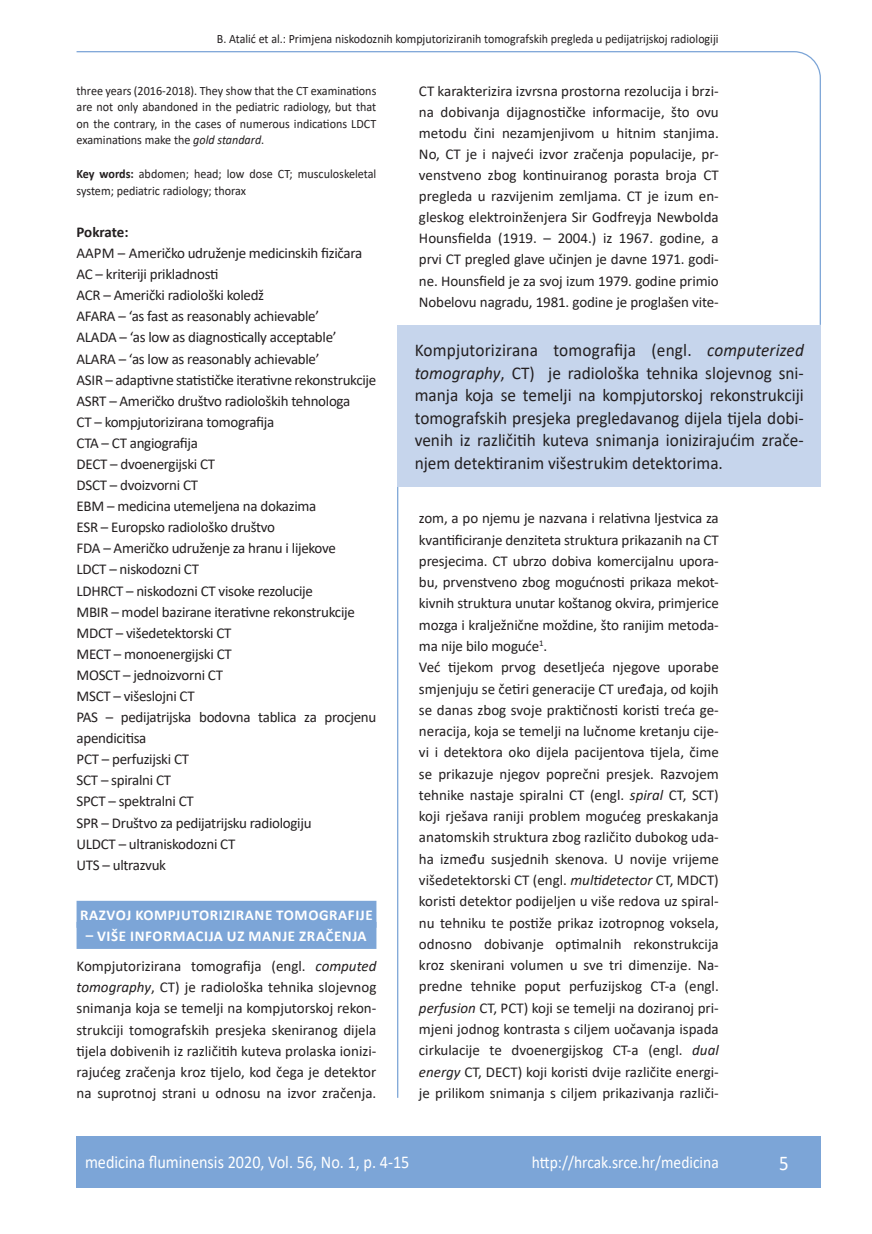
<style>
.page{position:relative;width:872px;height:1234px;background:#fff}
.page>*{position:absolute;margin:0;border:0;box-sizing:border-box;transform-origin:0 0}
.t1{font:21px "Calibri";color:#fff;scale:.9 1}
.anterfile{font:18px/22.5px "Calibri";color:#231f20;text-align:justify;scale:.96 1}
.t2{font:18px "Calibri";color:#fff;scale:.9 1}
.t3{font:17.25px "Calibri";color:#fff;scale:.9 1}
.osnovni_tekst{font:15px/21.3px "Calibri";letter-spacing:-.02em;color:#231f20;text-align:justify}
.naslov_ruler{font:700 15px "Calibri";letter-spacing:.04em;color:#fff}
.osnovni_tekst-2{font:700 15px "Calibri";letter-spacing:-.01em;color:#231f20}
.summary{font:12.75px/16.5px "Calibri";color:#231f20;text-align:justify;scale:.95 1}
.glava{font:12.75px "Calibri";color:#231f20;scale:.94 1}
.key_words{font:12.75px/16.5px "Calibri";color:#231f20;scale:.95 1}
.s1{font-style:italic}
.s2{font-weight:700}
</style>
<div class="page">
<svg style="left:76px;top:51px;width:745px;height:275px"></svg>
<hr style="left:397px;top:466px;width:1px;height:631px;background:#7ca5d7">
<div style="left:77px;top:1135px;width:744px;height:51px;background:#7ca5d7"></div>
<div style="left:77px;top:900px;width:299px;height:27px;background:#7ca5d7"></div>
<div style="left:77px;top:921px;width:299px;height:27px;background:#7ca5d7"></div>
<div style="left:398px;top:325px;width:423px;height:162px;background:#c6d5ec"></div>
<p class="glava" style="left:217px;top:29px;width:535px">B. Atalić et al.: Primjena niskodoznih kompjutoriziranih tomografskih pregleda u pedijatrijskoj radiologiji</p>
<p class="summary" style="left:77px;top:82px;width:317px">three years (2016-2018). They show that the CT examinations are not only abandoned in the pediatric radiology, but that on the contrary, in the cases of numerous indications LDCT examinations make the <span class="s1">gold standard</span>.</p>
<p class="key_words" style="left:77px;top:165px;width:317px"><span class="s2">Key words:</span> abdomen; head; low dose CT; musculoskeletal system; pediatric radiology; thorax</p>
<p class="osnovni_tekst-2" style="left:77px;top:221px;width:53px">Pokrate:</p>
<p class="osnovni_tekst" style="left:77px;top:242px;width:287px">AAPM – Američko udruženje medicinskih fizičara</p>
<p class="osnovni_tekst" style="left:77px;top:263px;width:143px">AC – kriteriji prikladnosti</p>
<p class="osnovni_tekst" style="left:77px;top:284px;width:189px">ACR – Američki radiološki koledž</p>
<p class="osnovni_tekst" style="left:77px;top:305px;width:244px">AFARA – ‘as fast as reasonably achievable’</p>
<p class="osnovni_tekst" style="left:77px;top:326px;width:261px">ALADA – ‘as low as diagnostically acceptable’</p>
<p class="osnovni_tekst" style="left:77px;top:347px;width:244px">ALARA – ‘as low as reasonably achievable’</p>
<p class="osnovni_tekst" style="left:77px;top:368px;width:301px">ASIR – adaptivne statističke iterativne rekonstrukcije</p>
<p class="osnovni_tekst" style="left:77px;top:389px;width:275px">ASRT – Američko društvo radioloških tehnologa</p>
<p class="osnovni_tekst" style="left:77px;top:410px;width:199px">CT – kompjutorizirana tomografija</p>
<p class="osnovni_tekst" style="left:77px;top:432px;width:123px">CTA – CT angiografija</p>
<p class="osnovni_tekst" style="left:77px;top:453px;width:140px">DECT – dvoenergijski CT</p>
<p class="osnovni_tekst" style="left:77px;top:474px;width:123px">DSCT – dvoizvorni CT</p>
<p class="osnovni_tekst" style="left:77px;top:495px;width:241px">EBM – medicina utemeljena na dokazima</p>
<p class="osnovni_tekst" style="left:77px;top:516px;width:200px">ESR – Europsko radiološko društvo</p>
<p class="osnovni_tekst" style="left:77px;top:537px;width:261px">FDA – Američko udruženje za hranu i lijekove</p>
<p class="osnovni_tekst" style="left:77px;top:558px;width:124px">LDCT – niskodozni CT</p>
<p class="osnovni_tekst" style="left:77px;top:579px;width:238px">LDHRCT – niskodozni CT visoke rezolucije</p>
<p class="osnovni_tekst" style="left:77px;top:600px;width:280px">MBIR – model bazirane iterativne rekonstrukcije</p>
<p class="osnovni_tekst" style="left:77px;top:621px;width:156px">MDCT – višedetektorski CT</p>
<p class="osnovni_tekst" style="left:77px;top:642px;width:157px">MECT – monoenergijski CT</p>
<p class="osnovni_tekst" style="left:77px;top:663px;width:148px">MOSCT – jednoizvorni CT</p>
<p class="osnovni_tekst" style="left:77px;top:684px;width:120px">MSCT – višeslojni CT</p>
<p class="osnovni_tekst" style="left:77px;top:706px;width:301px">PAS – pedijatrijska bodovna tablica za procjenu apendicitisa</p>
<p class="osnovni_tekst" style="left:77px;top:748px;width:114px">PCT – perfuzijski CT</p>
<p class="osnovni_tekst" style="left:77px;top:769px;width:96px">SCT – spiralni CT</p>
<p class="osnovni_tekst" style="left:77px;top:790px;width:119px">SPCT – spektralni CT</p>
<p class="osnovni_tekst" style="left:77px;top:811px;width:236px">SPR – Društvo za pedijatrijsku radiologiju</p>
<p class="osnovni_tekst" style="left:77px;top:832px;width:160px">ULDCT – ultraniskodozni CT</p>
<p class="osnovni_tekst" style="left:77px;top:853px;width:91px">UTS – ultrazvuk</p>
<p class="naslov_ruler" style="left:80px;top:903px;width:294px">RAZVOJ KOMPJUTORIZIRANE TOMOGRAFIJE</p>
<p class="naslov_ruler" style="left:86px;top:924px;width:282px">– VIŠE INFORMACIJA UZ MANJE ZRAČENJA</p>
<p class="osnovni_tekst" style="left:77px;top:955px;width:301px">Kompjutorizirana tomografija (engl. <span class="s1">computed tomography</span>, CT) je radiološka tehnika slojevnog snimanja koja se temelji na kompjutorskoj rekon&shy;strukciji tomografskih presjeka skeniranog dijela tijela dobivenih iz različitih kuteva prolaska ionizi&shy;rajućeg zračenja kroz tijelo, kod čega je detektor na suprotnoj strani u odnosu na izvor zračenja.</p>
<p class="osnovni_tekst" style="left:419px;top:80px;width:301px">CT karakterizira izvrsna prostorna rezolucija i brzi&shy;na dobivanja dijagnostičke informacije, što ovu metodu čini nezamjenjivom u hitnim stanjima.<br>No, CT je i najveći izvor zračenja populacije, pr&shy;venstveno zbog kontinuiranog porasta broja CT pregleda u razvijenim zemljama. CT je izum en&shy;gleskog elektroinženjera Sir Godfreyja Newbolda Hounsfielda (1919. – 2004.) iz 1967. godine, a prvi CT pregled glave učinjen je davne 1971. godi&shy;ne. Hounsfield je za svoj izum 1979. godine primio Nobelovu nagradu, 1981. godine je proglašen vite-</p>
<p class="anterfile" style="left:415px;top:338px;width:407px">Kompjutorizirana tomografija (engl. <span class="s1">computerized tomography</span>, CT) je radiološka tehnika slojevnog sni&shy;manja koja se temelji na kompjutorskoj rekonstrukciji tomografskih presjeka pregledavanog dijela tijela dobi&shy;venih iz različitih kuteva snimanja ionizirajućim zrače&shy;njem detektiranim višestrukim detektorima.</p>
<p class="osnovni_tekst" style="left:419px;top:507px;width:301px">zom, a po njemu je nazvana i relativna ljestvica za kvantificiranje denziteta struktura prikazanih na CT presjecima. CT ubrzo dobiva komercijalnu upora&shy;bu, prvenstveno zbog mogućnosti prikaza mekot&shy;kivnih struktura unutar koštanog okvira, primjerice mozga i kralježnične moždine, što ranijim metoda&shy;ma nije bilo moguće<sup>1</sup>.</p>
<p class="osnovni_tekst" style="left:419px;top:656px;width:301px">Već tijekom prvog desetljeća njegove uporabe smjenjuju se četiri generacije CT uređaja, od kojih se danas zbog svoje praktičnosti koristi treća ge&shy;neracija, koja se temelji na lučnome kretanju cije&shy;vi i detektora oko dijela pacijentova tijela, čime se prikazuje njegov poprečni presjek. Razvojem tehnike nastaje spiralni CT (engl. <span class="s1">spiral</span> CT, SCT) koji rješava raniji problem mogućeg preskakanja anatomskih struktura zbog različito dubokog uda&shy;ha između susjednih skenova. U novije vrijeme višedetektorski CT (engl. <span class="s1">multidetector</span> CT, MDCT) koristi detektor podijeljen u više redova uz spiral&shy;nu tehniku te postiže prikaz izotropnog voksela, odnosno dobivanje optimalnih rekonstrukcija kroz skenirani volumen u sve tri dimenzije. Na&shy;predne tehnike poput perfuzijskog CT-a (engl. <span class="s1">perfusion</span> CT, PCT) koji se temelji na doziranoj pri&shy;mjeni jodnog kontrasta s ciljem uočavanja ispada cirkulacije te dvoenergijskog CT-a (engl. <span class="s1">dual energy</span> CT, DECT) koji koristi dvije različite energi&shy;je prilikom snimanja s ciljem prikazivanja različi-</p>
<p class="t2" style="left:85px;top:1149px;width:362px">medicina fluminensis 2020, Vol. 56, No. 1, p. 4-15</p>
<p class="t3" style="left:532px;top:1150px;width:209px">http://hrcak.srce.hr/medicina</p>
<p class="t1" style="left:779px;top:1147px;width:12px">5</p>
</div>
